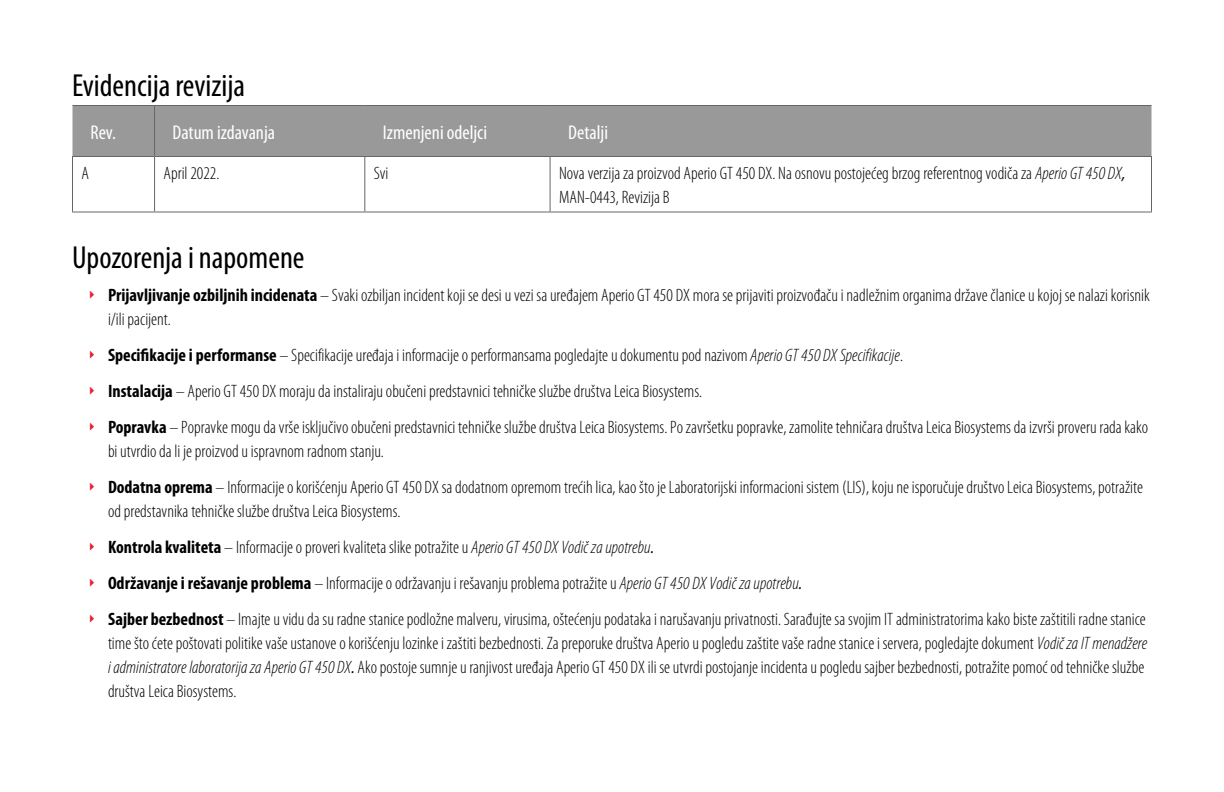
<style>
.page{position:relative;width:1224px;height:792px;background:#fff}
.page>*{position:absolute;margin:0;border:0;box-sizing:border-box;transform-origin:0 0}
.Heading_1QR_non-TOC{font:condensed 32px "Myriad Pro";color:#000}
.Table_heading_10_pt{font:condensed 20px "Myriad Pro";color:#fff}
.Table_cell_9pt_no_sp{font:300 condensed 18px/24px "Myriad Pro";color:#000}
.s1{font-style:italic}
.s2{font-weight:400;font-style:italic}
.s3{font-weight:700}
</style>
<div class="page">
<div style="left:72px;top:106px;width:1080px;height:50px;background:#999"></div>
<svg style="left:73px;top:157px;width:1078px;height:55px"></svg>
<hr style="left:72px;top:156px;width:83px;height:1px;background:#666">
<hr style="left:154px;top:106px;width:1px;height:50px;background:#666">
<hr style="left:155px;top:156px;width:210px;height:1px;background:#666">
<hr style="left:365px;top:156px;width:185px;height:1px;background:#666">
<hr style="left:550px;top:156px;width:602px;height:1px;background:#666">
<hr style="left:72px;top:105px;width:83px;height:1px;background:#666">
<hr style="left:155px;top:105px;width:210px;height:1px;background:#666">
<hr style="left:365px;top:105px;width:185px;height:1px;background:#666">
<hr style="left:550px;top:105px;width:602px;height:1px;background:#666">
<hr style="left:72px;top:157px;width:1px;height:55px;background:#666">
<hr style="left:154px;top:157px;width:1px;height:55px;background:#666">
<hr style="left:364px;top:157px;width:1px;height:55px;background:#666">
<hr style="left:550px;top:157px;width:1px;height:55px;background:#666">
<hr style="left:1151px;top:157px;width:1px;height:55px;background:#666">
<hr style="left:72px;top:212px;width:83px;height:1px;background:#666">
<hr style="left:155px;top:212px;width:210px;height:1px;background:#666">
<hr style="left:365px;top:212px;width:185px;height:1px;background:#666">
<hr style="left:550px;top:212px;width:602px;height:1px;background:#666">
<p class="Heading_1QR_non-TOC" style="left:72px;top:66px;width:175px">Evidencija revizija</p>
<p class="Table_heading_10_pt" style="left:90px;top:120px;width:27px">Rev.</p>
<p class="Table_heading_10_pt" style="left:173px;top:120px;width:104px">Datum izdavanja</p>
<p class="Table_heading_10_pt" style="left:383px;top:120px;width:106px">Izmenjeni odeljci</p>
<p class="Table_heading_10_pt" style="left:568px;top:120px;width:41px">Detalji</p>
<p class="Table_cell_9pt_no_sp" style="left:82px;top:161px;width:9px">A</p>
<p class="Table_cell_9pt_no_sp" style="left:164px;top:161px;width:57px">April 2022.</p>
<p class="Table_cell_9pt_no_sp" style="left:374px;top:161px;width:16px">Svi</p>
<p class="Table_cell_9pt_no_sp" style="left:559px;top:161px;width:568px">Nova verzija za proizvod Aperio GT 450 DX. Na osnovu postojećeg brzog referentnog vodiča za <span class="s1">Aperio GT450 DX</span><span class="s2">,<br></span>MAN-0443, Revizija B</p>
<p class="Heading_1QR_non-TOC" style="left:72px;top:238px;width:234px">Upozorenja i napomene</p>
<p class="Table_cell_9pt_no_sp" style="left:108px;top:283px;width:1043px"><span class="s3">Prijavljivanje ozbiljnih incidenata</span> – Svaki ozbiljan incident koji se desi u vezi sa uređajem Aperio GT 450 DX mora se prijaviti proizvođaču i nadležnim organima države članice u kojoj se nalazi korisnik i/ili pacijent.</p>
<p class="Table_cell_9pt_no_sp" style="left:108px;top:343px;width:797px"><span class="s3">Specifikacije i performanse</span> – Specifikacije uređaja i informacije o performansama pogledajte udokumentu pod nazivom <span class="s1">Aperio GT450 DX Specifikacije</span>.</p>
<p class="Table_cell_9pt_no_sp" style="left:108px;top:379px;width:596px"><span class="s3">Instalacija</span> – Aperio GT 450 DX moraju da instaliraju obučeni predstavnici tehničke službe društva Leica Biosystems.</p>
<p class="Table_cell_9pt_no_sp" style="left:108px;top:415px;width:1042px"><span class="s3">Popravka</span> – Popravke mogu da vrše isključivo obučeni predstavnici tehničke službe društva Leica Biosystems. Po završetku popravke, zamolite tehničara društva Leica Biosystems da izvrši proveru rada kako bi utvrdio da li je proizvod u ispravnom radnom stanju.</p>
<p class="Table_cell_9pt_no_sp" style="left:108px;top:475px;width:1036px"><span class="s3">Dodatna oprema</span> – Informacije o korišćenju Aperio GT 450 DX sa dodatnom opremom trećih lica, kao što je Laboratorijski informacioni sistem (LIS), koju ne isporučuje društvo Leica Biosystems, potražite od predstavnika tehničke službe društva Leica Biosystems.</p>
<p class="Table_cell_9pt_no_sp" style="left:108px;top:535px;width:548px"><span class="s3">Kontrola kvaliteta</span> – Informacije o proveri kvaliteta slike potražite u <span class="s1">Aperio GT450 DX Vodič za upotrebu</span><span class="s2">.</span></p>
<p class="Table_cell_9pt_no_sp" style="left:108px;top:571px;width:696px"><span class="s3">Održavanje i rešavanje problema</span> – Informacije o održavanju i rešavanju problema potražite u <span class="s1">Aperio GT450 DX Vodič za upotrebu</span><span class="s2">.</span></p>
<p class="Table_cell_9pt_no_sp" style="left:108px;top:607px;width:1041px"><span class="s3">Sajber bezbednost</span> – Imajte u vidu da su radne stanice podložne malveru, virusima, oštećenju podataka i narušavanju privatnosti. Sarađujte sa svojim IT administratorima kako biste zaštitili radne stanice time što ćete poštovati politike vaše ustanove o korišćenju lozinke i zaštiti bezbednosti. Za preporuke društva Aperio u pogledu zaštite vaše radne stanice i servera, pogledajte dokument <span class="s1">Vodič za IT menadžere i administratore laboratorija za Aperio GT 450 DX</span><span class="s2">.</span> Ako postoje sumnje u ranjivost uređaja Aperio GT450 DX ili se utvrdi postojanje incidenta u pogledu sajber bezbednosti, potražite pomoć od tehničke službe društva Leica Biosystems.</p>
</div>
